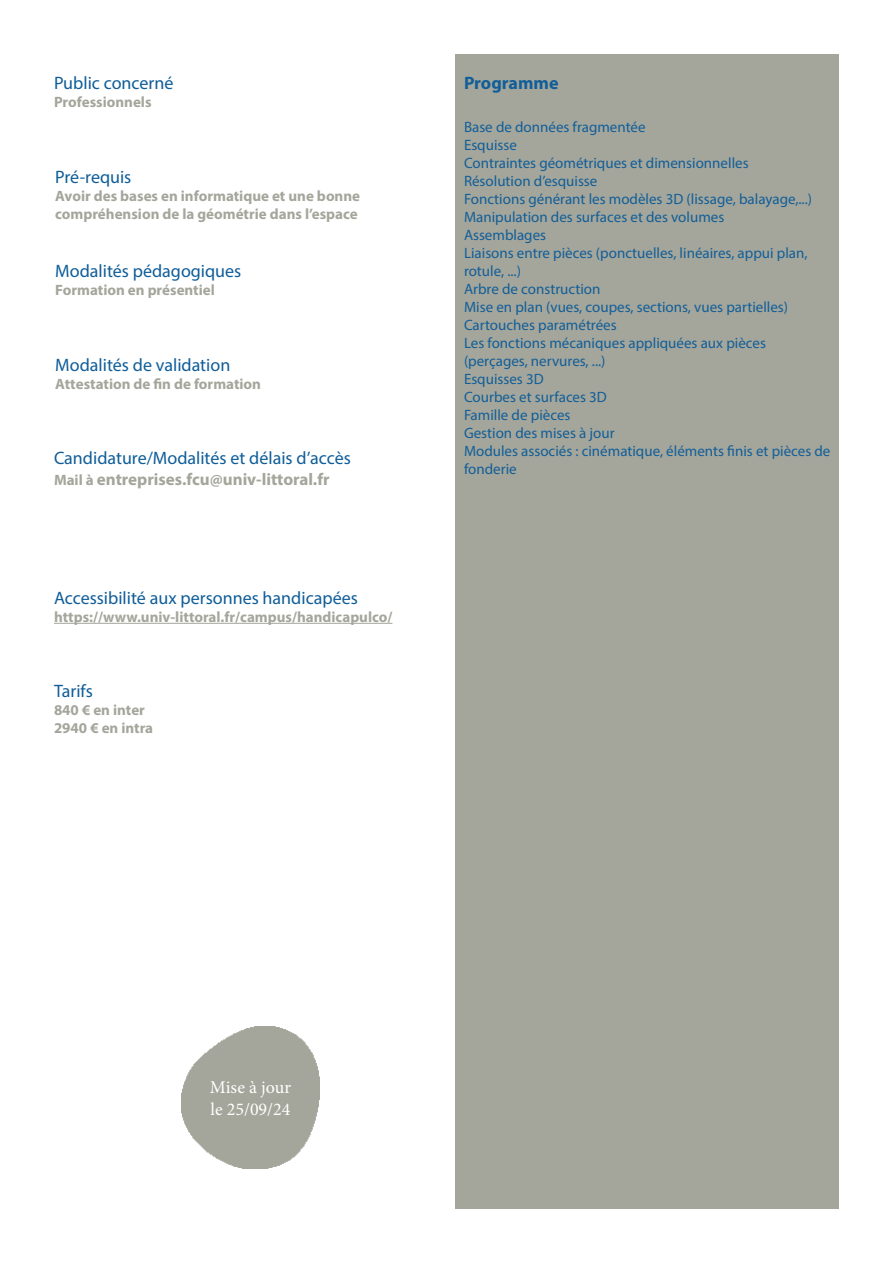
<style>
.page{position:relative;width:893px;height:1263px;background:#fff}
.page>*{position:absolute;margin:0;border:0;box-sizing:border-box;transform-origin:0 0}
.t1{font:18px "Myriad Pro";color:#0f5d99}
.t2{font:18px "Minion Pro";color:#fff}
.t3{font:700 18px "Myriad Pro";color:#125e98}
.t4{font:700 16.95px "Myriad Pro";color:#a4a69b}
.t5{font:15px/18px "Myriad Pro";color:#125e98}
.t6{font:700 15px/18px "Myriad Pro";color:#a4a69b}
.s1{font-size:15px}
</style>
<div class="page">
<img style="left:182px;top:1026px;width:137px;height:142px">
<div style="left:455px;top:54px;width:384px;height:1155px;background:#a4a69b"></div>
<hr style="left:54px;top:623px;width:338px;height:1px;background:#a4a69b">
<p class="t1" style="left:54px;top:72px;width:121px">Public concerné</p>
<p class="t6" style="left:54px;top:93px;width:99px">Professionnels</p>
<p class="t1" style="left:55px;top:166px;width:78px">Pré-requis</p>
<p class="t6" style="left:55px;top:187px;width:306px">Avoir des bases en informatique et une bonne compréhension de la géométrie dans l’espace</p>
<p class="t1" style="left:55px;top:260px;width:187px">Modalités pédagogiques</p>
<p class="t6" style="left:55px;top:281px;width:161px">Formation en présentiel</p>
<p class="t1" style="left:55px;top:353px;width:177px">Modalités de validation</p>
<p class="t6" style="left:55px;top:374px;width:207px">Attestation de fin de formation</p>
<p class="t1" style="left:54px;top:447px;width:298px">Candidature/Modalités et délais d’accès</p>
<p class="t4" style="left:54px;top:468px;width:277px"><span class="s1">Mail à</span> entreprises.fcu@univ-littoral.fr</p>
<p class="t1" style="left:54px;top:587px;width:305px">Accessibilité aux personnes handicapées</p>
<p class="t6" style="left:54px;top:607px;width:340px">https://www.univ-littoral.fr/campus/handicapulco/</p>
<p class="t1" style="left:54px;top:680px;width:40px">Tarifs</p>
<p class="t6" style="left:54px;top:701px;width:92px">840 € en inter</p>
<p class="t6" style="left:54px;top:719px;width:101px">2940 € en intra</p>
<p class="t3" style="left:464px;top:71px;width:96px">Programme</p>
<p class="t5" style="left:464px;top:118px;width:183px">Base de données fragmentée</p>
<p class="t5" style="left:464px;top:136px;width:54px">Esquisse</p>
<p class="t5" style="left:464px;top:154px;width:286px">Contraintes géométriques et dimensionnelles</p>
<p class="t5" style="left:464px;top:172px;width:135px">Résolution d’esquisse</p>
<p class="t5" style="left:464px;top:190px;width:350px">Fonctions générant les modèles 3D (lissage, balayage,...)</p>
<p class="t5" style="left:464px;top:208px;width:262px">Manipulation des surfaces et des volumes</p>
<p class="t5" style="left:464px;top:226px;width:84px">Assemblages</p>
<p class="t5" style="left:464px;top:244px;width:345px">Liaisons entre pièces (ponctuelles, linéaires, appui plan, rotule, ...)</p>
<p class="t5" style="left:464px;top:280px;width:138px">Arbre de construction</p>
<p class="t5" style="left:464px;top:298px;width:326px">Mise en plan (vues, coupes, sections, vues partielles)</p>
<p class="t5" style="left:464px;top:316px;width:154px">Cartouches paramétrées</p>
<p class="t5" style="left:464px;top:334px;width:303px">Les fonctions mécaniques appliquées aux pièces (perçages, nervures, ...)</p>
<p class="t5" style="left:464px;top:370px;width:81px">Esquisses 3D</p>
<p class="t5" style="left:464px;top:388px;width:144px">Courbes et surfaces 3D</p>
<p class="t5" style="left:464px;top:406px;width:108px">Famille de pièces</p>
<p class="t5" style="left:464px;top:424px;width:152px">Gestion des mises à jour</p>
<p class="t5" style="left:464px;top:442px;width:368px">Modules associés : cinématique, éléments finis et pièces de fonderie</p>
<p class="t2" style="left:210px;top:1075px;width:83px">Mise à jour</p>
<p class="t2" style="left:210px;top:1097px;width:82px">le 25/09/24</p>
</div>
